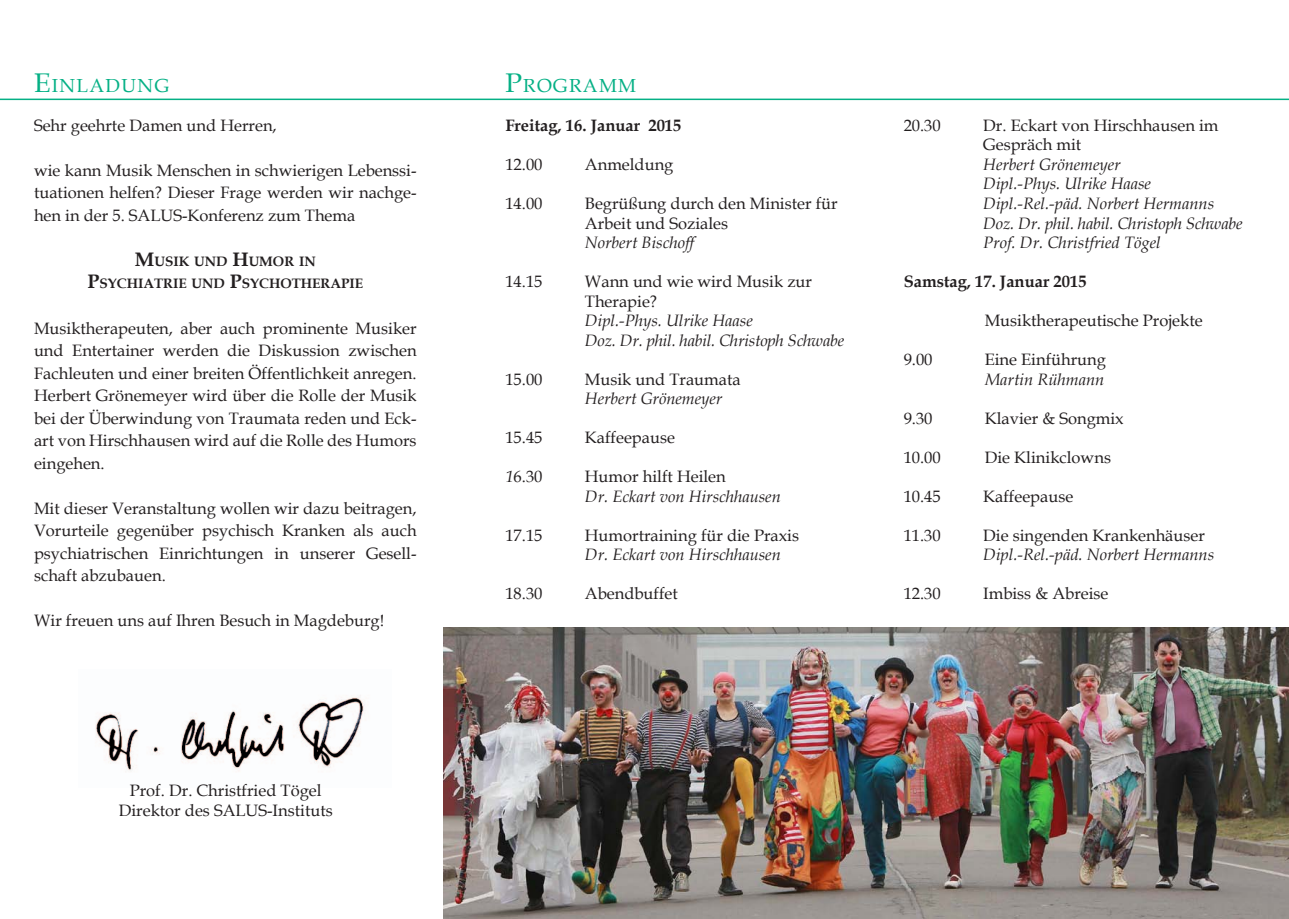
<style>
.page{position:relative;width:1289px;height:919px;background:#fff}
.page>*{position:absolute;margin:0;border:0;box-sizing:border-box;transform-origin:0 0}
.t1{font:18.9px "Book Antiqua";letter-spacing:.07em;color:#05b085}
.t2{font:16.5px/22.5px "Book Antiqua";color:#231f20;text-align:justify}
.t3{font:italic 16.5px "Book Antiqua";color:#231f20}
.t4{font:700 16.5px "Book Antiqua";color:#231f20}
.t5{font:700 13.65px "Book Antiqua";color:#231f20}
.s1{font-size:27px}
.s2{font-size:19.5px}
.s3{font-style:italic}
</style>
<div class="page">
<img style="left:444px;top:627px;width:844px;height:291px">
<hr style="left:0;top:99px;width:1288px;height:1px;background:#05b085">
<img style="left:95px;top:695px;width:271px;height:76px">
<p class="t1" style="left:34px;top:73px;width:137px"><span class="s1">E</span>INLADUNG</p>
<p class="t2" style="left:34px;top:114px;width:244px">Sehr geehrte Damen und Herren,</p>
<p class="t2" style="left:34px;top:159px;width:384px">wie kann Musik Menschen in schwierigen Lebenssi&shy;tuationen helfen? Dieser Frage werden wir nachge&shy;hen in der 5. SALUS-Konferenz zum Thema</p>
<p class="t5" style="left:135px;top:252px;width:182px"><span class="s2">M</span>USIK UND <span class="s2">H</span>UMOR IN</p>
<p class="t5" style="left:87px;top:274px;width:277px"><span class="s2">P</span>SYCHIATRIE UND <span class="s2">P</span>SYCHOTHERAPIE</p>
<p class="t2" style="left:34px;top:316px;width:384px">Musiktherapeuten, aber auch prominente Musiker und Entertainer werden die Diskussion zwischen Fachleuten und einer breiten Öffentlichkeit anregen.<br>Herbert Grönemeyer wird über die Rolle der Musik bei der Überwindung von Traumata reden und Eck&shy;art von Hirschhausen wird auf die Rolle des Humors eingehen.</p>
<p class="t2" style="left:34px;top:496px;width:384px">Mit dieser Veranstaltung wollen wir dazu beitragen, Vorurteile gegenüber psychisch Kranken als auch psychiatrischen Einrichtungen in unserer Gesell&shy;schaft abzubauen.</p>
<p class="t2" style="left:34px;top:609px;width:352px">Wir freuen uns auf Ihren Besuch in Magdeburg!</p>
<p class="t2" style="left:130px;top:778px;width:193px">Prof. Dr. Christfried Tögel</p>
<p class="t2" style="left:119px;top:798px;width:215px">Direktor des SALUS-Instituts</p>
<p class="t1" style="left:505px;top:73px;width:132px"><span class="s1">P</span>ROGRAMM</p>
<p class="t4" style="left:505px;top:114px;width:178px">Freitag, 16. Januar 2015</p>
<p class="t2" style="left:505px;top:153px;width:39px">12.00</p>
<p class="t2" style="left:585px;top:153px;width:90px">Anmeldung</p>
<p class="t2" style="left:505px;top:192px;width:39px">14.00</p>
<p class="t2" style="left:585px;top:193px;width:254px;line-height:19.5px">Begrüßung durch den Minister für<br>Arbeit und Soziales</p>
<p class="t3" style="left:585px;top:231px;width:111px">Norbert Bischoff</p>
<p class="t2" style="left:505px;top:270px;width:39px">14.15</p>
<p class="t2" style="left:585px;top:270px;width:229px">Wann und wie wird Musik zur</p>
<p class="t2" style="left:585px;top:289px;width:74px">Therapie?</p>
<p class="t3" style="left:585px;top:309px;width:169px">Dipl.-Phys. Ulrike Haase</p>
<p class="t3" style="left:585px;top:328px;width:261px">Doz. Dr. phil. habil. Christoph Schwabe</p>
<p class="t2" style="left:505px;top:367px;width:39px">15.00</p>
<p class="t2" style="left:585px;top:367px;width:157px">Musik und Traumata</p>
<p class="t3" style="left:585px;top:387px;width:139px">Herbert Grönemeyer</p>
<p class="t2" style="left:505px;top:426px;width:39px">15.45</p>
<p class="t2" style="left:585px;top:426px;width:92px">Kaffeepause</p>
<p class="t2" style="left:505px;top:465px;width:39px"><span class="s3">1</span>6.30</p>
<p class="t2" style="left:585px;top:465px;width:142px">Humor hilft Heilen</p>
<p class="t3" style="left:585px;top:484px;width:197px">Dr. Eckart von Hirschhausen</p>
<p class="t2" style="left:505px;top:523px;width:39px">17.15</p>
<p class="t2" style="left:585px;top:523px;width:216px">Humortraining für die Praxis</p>
<p class="t3" style="left:585px;top:543px;width:197px">Dr. Eckart von Hirschhausen</p>
<p class="t2" style="left:505px;top:582px;width:39px">18.30</p>
<p class="t2" style="left:585px;top:582px;width:94px">Abendbuffet</p>
<p class="t2" style="left:903px;top:114px;width:39px">20.30</p>
<p class="t2" style="left:983px;top:114px;width:237px">Dr. Eckart von Hirschhausen im</p>
<p class="t2" style="left:983px;top:133px;width:99px">Gespräch mit</p>
<p class="t3" style="left:983px;top:153px;width:139px">Herbert Grönemeyer</p>
<p class="t3" style="left:983px;top:172px;width:169px">Dipl.-Phys. Ulrike Haase</p>
<p class="t3" style="left:983px;top:192px;width:232px">Dipl.-Rel.-päd. Norbert Hermanns</p>
<p class="t3" style="left:983px;top:211px;width:261px">Doz. Dr. phil. habil. Christoph Schwabe</p>
<p class="t3" style="left:983px;top:231px;width:179px">Prof. Dr. Christfried Tögel</p>
<p class="t4" style="left:903px;top:270px;width:184px">Samstag, 17. Januar 2015</p>
<p class="t2" style="left:984px;top:309px;width:219px">Musiktherapeutische Projekte</p>
<p class="t2" style="left:903px;top:348px;width:30px">9.00</p>
<p class="t2" style="left:984px;top:348px;width:123px">Eine Einführung</p>
<p class="t3" style="left:984px;top:367px;width:121px">Martin Rühmann</p>
<p class="t2" style="left:903px;top:406px;width:30px">9.30</p>
<p class="t2" style="left:984px;top:406px;width:140px">Klavier &amp; Songmix</p>
<p class="t2" style="left:903px;top:445px;width:39px">10.00</p>
<p class="t2" style="left:984px;top:445px;width:128px">Die Klinikclowns</p>
<p class="t2" style="left:903px;top:484px;width:39px">10.45</p>
<p class="t2" style="left:983px;top:484px;width:92px">Kaffeepause</p>
<p class="t2" style="left:903px;top:523px;width:39px">11.30</p>
<p class="t2" style="left:983px;top:523px;width:223px">Die singenden Krankenhäuser</p>
<p class="t3" style="left:983px;top:543px;width:232px">Dipl.-Rel.-päd. Norbert Hermanns</p>
<p class="t2" style="left:903px;top:582px;width:39px">12.30</p>
<p class="t2" style="left:983px;top:582px;width:127px">Imbiss &amp; Abreise</p>
</div>
